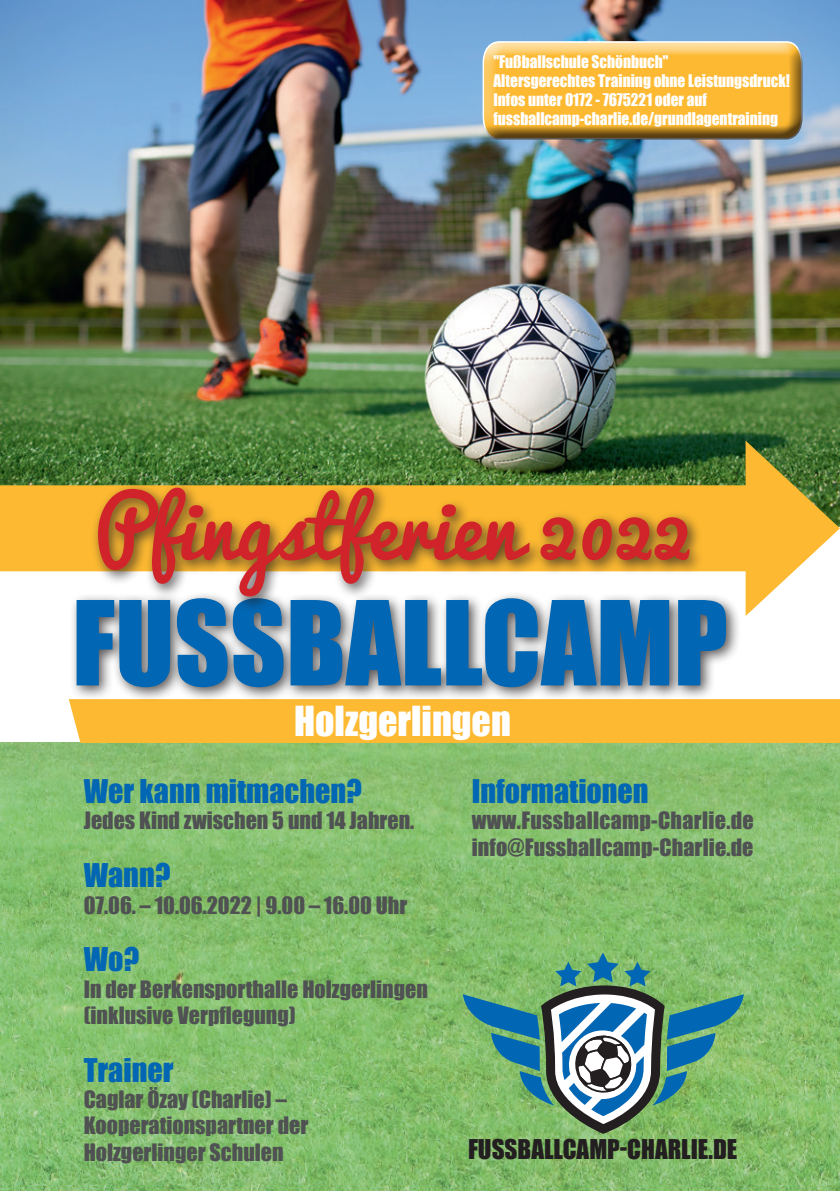
<style>
.page{position:relative;width:840px;height:1191px;background:#fff}
.page>*{position:absolute;margin:0;border:0;box-sizing:border-box;transform-origin:0 0}
.t1{font:108px "Impact";color:#0166b3}
.t2{font:80px "Pacifico";color:#d1232a}
.t3{font:38px "Impact";color:#fff}
.t4{font:30px "Impact";color:#0166b3}
.t5{font:25px "Impact";color:#231f20}
.t6{font:22px/26.4px "Impact";color:#4f5152}
.t7{font:16px/19.2px "Impact";color:#fff;scale:.96 1}
</style>
<div class="page">
<img style="left:0;top:742px;width:839px;height:449px">
<img style="left:0;top:0;width:839px;height:485px">
<div style="left:69px;top:699px;width:770px;height:44px;background:#fdb931"></div>
<div style="left:0;top:485px;width:770px;height:86px;background:#fdb931"></div>
<svg style="left:745px;top:440px;width:94px;height:176px"></svg>
<div style="left:70px;top:591px;width:670px;height:111px;background:#231f20;opacity:.75"></div>
<div style="left:91px;top:481px;width:612px;height:131px;background:#231f20;opacity:.75"></div>
<svg style="left:462px;top:953px;width:281px;height:185px;background:#6ea382"></svg>
<div style="left:481px;top:41px;width:334px;height:100px;background:#231f20;opacity:.75"></div>
<p class="t7" style="left:493px;top:52px;width:310px">"Fußballschule Schönbuch"<br>Altersgerechtes Training ohne Leistungsdruck!<br>Infos unter 0172 - 7675221 oder auf fussballcamp-charlie.de/grundlagentraining</p>
<h2 class="t2" style="left:94px;top:458px;width:598px">Pfingstferien 2022</h2>
<h1 class="t1" style="left:72px;top:559px;width:657px">FUSSBALLCAMP</h1>
<h3 class="t3" style="left:294px;top:691px;width:218px">Holzgerlingen</h3>
<h3 class="t4" style="left:84px;top:768px;width:279px">Wer kann mitmachen?</h3>
<p class="t6" style="left:84px;top:807px;width:332px">Jedes Kind zwischen 5 und 14 Jahren.</p>
<h3 class="t4" style="left:84px;top:852px;width:88px">Wann?</h3>
<p class="t6" style="left:84px;top:891px;width:325px">07.06. – 10.06.2022 | 9.00 – 16.00 Uhr</p>
<h3 class="t4" style="left:84px;top:936px;width:57px">Wo?</h3>
<p class="t6" style="left:84px;top:975px;width:345px">In der Berkensporthalle Holzgerlingen (inklusive Verpflegung)</p>
<h3 class="t4" style="left:84px;top:1046px;width:91px">Trainer</h3>
<p class="t6" style="left:84px;top:1085px;width:226px">Caglar Özay (Charlie) –<br>Kooperationspartner der<br>Holzgerlinger Schulen</p>
<h3 class="t4" style="left:471px;top:768px;width:178px">Informationen</h3>
<p class="t6" style="left:471px;top:807px;width:283px">www.Fussballcamp-Charlie.de info@Fussballcamp-Charlie.de</p>
<p class="t5" style="left:467px;top:1129px;width:270px">FUSSBALLCAMP-CHARLIE.DE</p>
</div>
